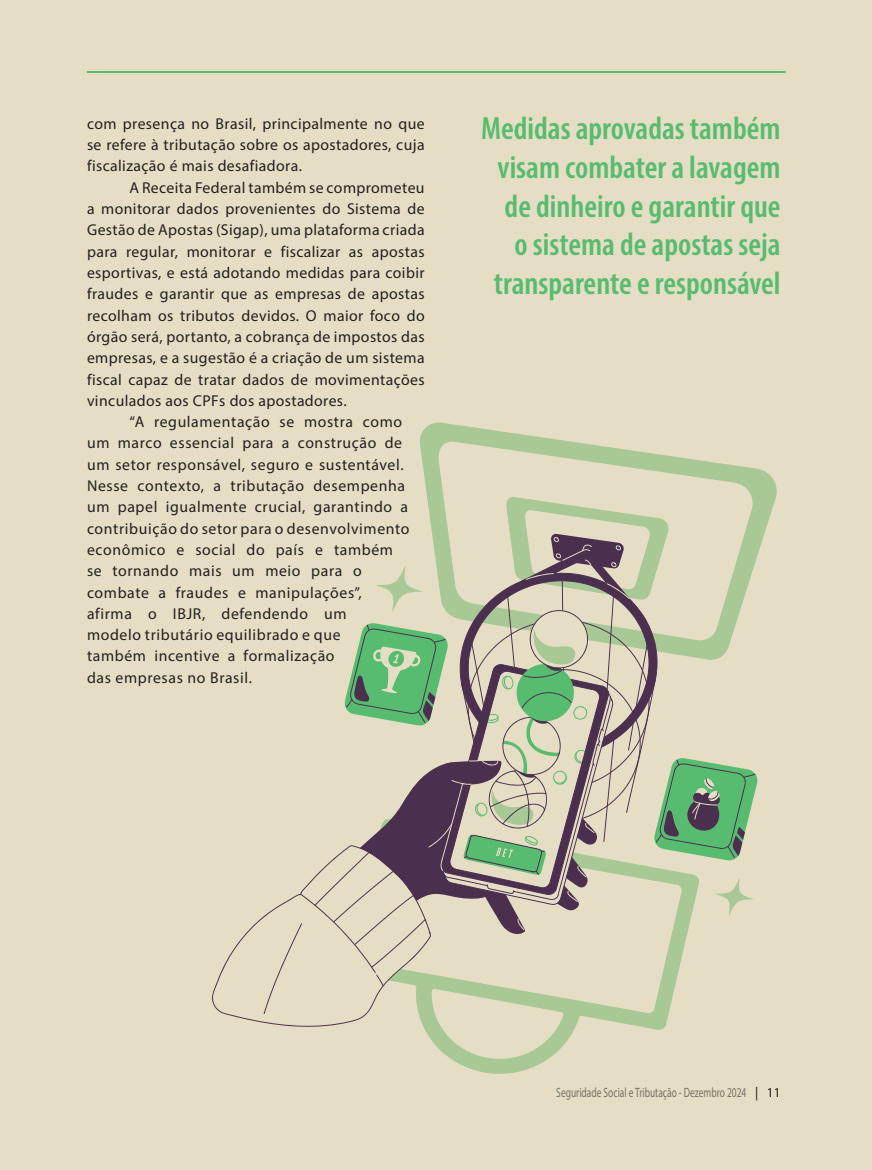
<style>
.page{position:relative;width:872px;height:1170px;background:#fff}
.page>*{position:absolute;margin:0;border:0;box-sizing:border-box;transform-origin:0 0}
.t1{font:32.25px/38.7px "Myriad Variable Concept";color:#57bc6f;text-align:right}
.t2{font:15.75px/21.3px "Myriad Pro";letter-spacing:.04em;color:#231f20;text-align:justify}
.t3{font:13.5px "Myriad Pro";color:#808285;scale:.7 1}
.s1{color:#231f20}
</style>
<div class="page">
<div style="left:0;top:0;width:872px;height:1169px;background:#e5dec4"></div>
<div style="left:557px;top:1086px;width:189px;height:13px;background:#e5dec4"></div>
<div style="left:746px;top:1086px;width:32px;height:13px;background:#e5dec4"></div>
<hr style="left:87px;top:72px;width:698px;height:1px;background:#57bc6f">
<svg style="left:336px;top:1027px;width:364px;height:48px;background:#dcdabd"></svg>
<svg style="left:418px;top:420px;width:362px;height:241px;background:#d5d8b8"></svg>
<svg style="left:210px;top:845px;width:221px;height:186px"></svg>
<svg style="left:212px;top:496px;width:546px;height:531px;background:#c9c9b0"></svg>
<p class="t2" style="left:87px;top:113px;width:339px">com presença no Brasil, principalmente no que se refere à tributação sobre os apostadores, cuja fiscalização é mais desafiadora.</p>
<p class="t2" style="left:87px;top:176px;width:339px;text-indent:43px">A Receita Federal também se comprometeu a monitorar dados provenientes do Sistema de Gestão de Apostas (Sigap), uma plataforma criada para regular, monitorar e fiscalizar as apostas esportivas, e está adotando medidas para coibir fraudes e garantir que as empresas de apostas recolham os tributos devidos. O maior foco do órgão será, portanto, a cobrança de impostos das empresas, e a sugestão é a criação de um sistema fiscal capaz de tratar dados de movimentações vinculados aos CPFs dos apostadores.</p>
<p class="t2" style="left:87px;top:411px;width:324px;text-align:left;text-indent:43px">“A regulamentação se mostra como um marco essencial para a construção de um setor responsável, seguro e sustentável.<br>Nesse contexto, a tributação desempenha um papel igualmente crucial, garantindo a contribuição do setor para o desenvolvimento econômico e social do país e também se tornando mais um meio para o combate a fraudes e manipulações”, afirma o IBJR, defendendo um<br>modelo tributário equilibrado e que<br>também incentive a formalização<br>das empresas no Brasil.</p>
<h1 class="t1" style="left:481px;top:109px;width:301px">Medidas aprovadas também visam combater a lavagem de dinheiro e garantir que<br>o sistema de apostas seja transparente e responsável</h1>
<p class="t3" style="left:556px;top:1083px;width:322px">Seguridade Social e Tributação - Dezembro 2024 <span class="s1">| 11</span></p>
</div>
